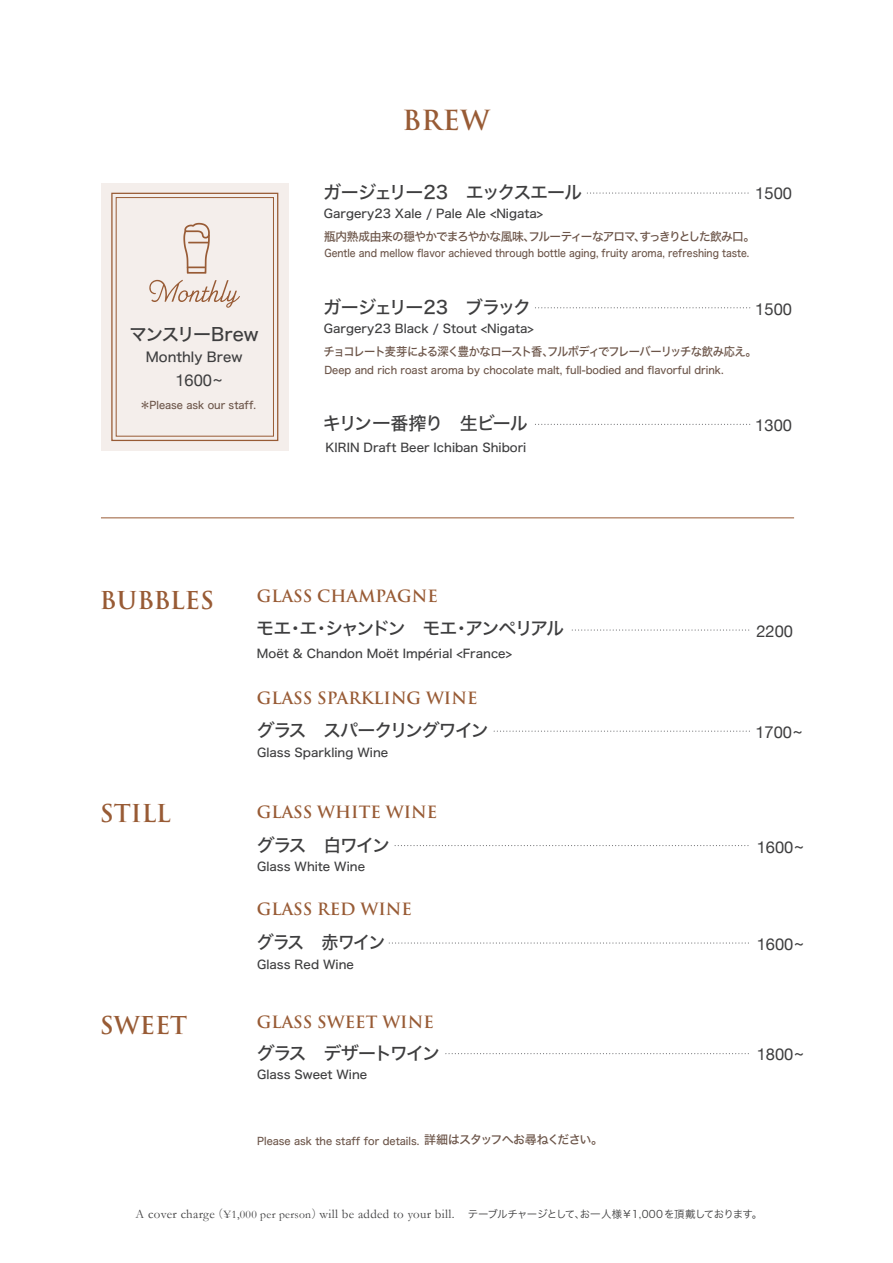
<style>
.page{position:relative;width:893px;height:1263px;background:#fff}
.page>*{position:absolute;margin:0;border:0;box-sizing:border-box;transform-origin:0 0}
.t1{font:700 27px "Trajan Pro";color:#985b35}
.t2{font:700 24px "Trajan Pro";color:#985b35}
.t3{font:18px "Hiragino Sans W5";letter-spacing:-.09em;color:#3e3e3f}
.t4{font:18px "Hiragino Sans W5";letter-spacing:-.065em;color:#3e3e3f}
.t5{font:18px "Hiragino Sans W5";letter-spacing:-.055em;color:#3e3e3f}
.t6{font:18px "Hiragino Sans W5";letter-spacing:-.045em;color:#3e3e3f}
.t7{font:18px "Hiragino Sans W5";letter-spacing:-.09em;color:#3e3e3f;scale:.95 1}
.t8{font:700 16.5px "Trajan Pro";color:#985b35}
.t9{font:16.5px "Helvetica Neue";color:#3e3e3f}
.t10{font:13.5px "Hiragino Sans W5";color:#3e3e3f}
.t11{font:12.9px "Garamond";letter-spacing:.025em;color:#3e3e3f}
.t12{font:12px "Hiragino Sans W5";color:#3e3e3f}
.t13{font:12px "Hiragino Sans W5";letter-spacing:-.07em;color:#6b5448;scale:.94 1}
.t14{font:12px "Hiragino Sans W5";letter-spacing:-.07em;color:#6b5448}
.t15{font:10.5px "Hiragino Sans W5";color:#6b5448;scale:.95 1}
.t16{font:10.5px "Hiragino Sans W5";color:#6b5448;scale:.89 1}
.s1{font-size:12px}
.s2{font-size:11.55px}
.s3{font-family:"Hira Kaku Pro W3";font-size:10.5px}
</style>
<div class="page">
<hr style="left:101px;top:517px;width:693px;height:1px;background:#985b35">
<div style="left:101px;top:183px;width:187px;height:268px;background:#f4eeeb"></div>
<div style="left:116px;top:197px;width:158px;height:239px;border:1px solid #985b35"></div>
<div style="left:111px;top:193px;width:167px;height:248px;border:1px solid #985b35"></div>
<svg style="left:183px;top:223px;width:27px;height:51px"></svg>
<svg style="left:149px;top:280px;width:91px;height:28px"></svg>
<svg style="left:587px;top:192px;width:162px;height:2px"></svg>
<svg style="left:535px;top:307px;width:216px;height:1px"></svg>
<svg style="left:535px;top:424px;width:215px;height:1px"></svg>
<svg style="left:494px;top:731px;width:256px;height:1px"></svg>
<svg style="left:572px;top:629px;width:178px;height:2px"></svg>
<svg style="left:395px;top:845px;width:354px;height:1px"></svg>
<svg style="left:389px;top:942px;width:360px;height:1px"></svg>
<svg style="left:446px;top:1053px;width:303px;height:1px"></svg>
<h1 class="t1" style="left:402px;top:103px;width:89px">BREW</h1>
<h3 class="t6" style="left:129px;top:318px;width:131px">マンスリーBrew</h3>
<p class="t10" style="left:146px;top:345px;width:98px">Monthly Brew</p>
<h3 class="t9" style="left:175px;top:368px;width:49px">1600~</h3>
<p class="t15" style="left:140px;top:396px;width:124px">＊Please ask our staff.</p>
<h3 class="t4" style="left:323px;top:176px;width:260px">ガージェリー23 エックスエール</h3>
<h3 class="t9" style="left:755px;top:182px;width:38px">1500</h3>
<p class="t12" style="left:324px;top:203px;width:221px">Gargery23 Xale / Pale Ale &lt;Nigata&gt;</p>
<p class="t14" style="left:324px;top:226px;width:432px">瓶内熟成由来の穏やかでまろやかな風味、フルーティーなアロマ、すっきりとした飲み口。</p>
<p class="t16" style="left:324px;top:244px;width:479px">Gentle and mellow flavor achieved through bottle aging, fruity aroma, refreshing taste.</p>
<h3 class="t3" style="left:323px;top:291px;width:209px">ガージェリー23 ブラック</h3>
<h3 class="t9" style="left:755px;top:297px;width:38px">1500</h3>
<p class="t12" style="left:324px;top:318px;width:212px">Gargery23 Black / Stout &lt;Nigata&gt;</p>
<p class="t13" style="left:324px;top:341px;width:462px">チョコレート麦芽による深く豊かなロースト香、フルボディでフレーバーリッチな飲み応え。</p>
<p class="t15" style="left:324px;top:360px;width:422px">Deep and rich roast aroma by chocolate malt, full-bodied and flavorful drink.</p>
<h3 class="t5" style="left:323px;top:407px;width:207px">キリン一番搾り　生ビール</h3>
<p class="t12" style="left:325px;top:436px;width:203px">KIRIN Draft Beer Ichiban Shibori</p>
<h3 class="t9" style="left:755px;top:413px;width:38px">1300</h3>
<h2 class="t2" style="left:100px;top:585px;width:116px">BUBBLES</h2>
<h3 class="t8" style="left:257px;top:585px;width:183px">GLASS CHAMPAGNE</h3>
<h3 class="t3" style="left:256px;top:612px;width:310px">モエ・エ・シャンドン　モエ・アンペリアル</h3>
<p class="t12" style="left:257px;top:643px;width:257px">Moët &amp; Chandon Moët Impérial &lt;France&gt;</p>
<h3 class="t9" style="left:756px;top:619px;width:38px">2200</h3>
<h3 class="t8" style="left:257px;top:687px;width:222px">GLASS SPARKLING WINE</h3>
<h3 class="t3" style="left:257px;top:714px;width:234px">グラス　スパークリングワイン</h3>
<h3 class="t9" style="left:755px;top:720px;width:49px">1700~</h3>
<p class="t12" style="left:257px;top:741px;width:133px">Glass Sparkling Wine</p>
<h2 class="t2" style="left:100px;top:798px;width:72px">STILL</h2>
<h3 class="t8" style="left:257px;top:802px;width:182px">GLASS WHITE WINE</h3>
<h3 class="t3" style="left:257px;top:829px;width:135px">グラス　白ワイン</h3>
<h3 class="t9" style="left:757px;top:835px;width:49px">1600~</h3>
<p class="t12" style="left:257px;top:856px;width:109px">Glass White Wine</p>
<h3 class="t8" style="left:257px;top:899px;width:157px">GLASS RED WINE</h3>
<h3 class="t7" style="left:257px;top:926px;width:137px">グラス 赤ワイン</h3>
<h3 class="t9" style="left:757px;top:932px;width:49px">1600~</h3>
<p class="t12" style="left:257px;top:953px;width:98px">Glass Red Wine</p>
<h2 class="t2" style="left:100px;top:1011px;width:89px">SWEET</h2>
<h3 class="t8" style="left:257px;top:1012px;width:178px">GLASS SWEET WINE</h3>
<h3 class="t3" style="left:257px;top:1037px;width:185px">グラス　デザートワイン</h3>
<h3 class="t9" style="left:757px;top:1043px;width:49px">1800~</h3>
<p class="t12" style="left:257px;top:1064px;width:112px">Glass Sweet Wine</p>
<p class="t15" style="left:257px;top:1131px;width:366px">Please ask the staff for details. <span class="s1">詳細はスタッフへお尋ねください。</span></p>
<p class="t11" style="left:136px;top:1205px;width:628px">A cover charge <span class="s2">(¥1,000 per person)</span> will be added to your bill. <span class="s3">テーブルチャージとして、お一人様￥1,000を頂戴しております。</span></p>
</div>
